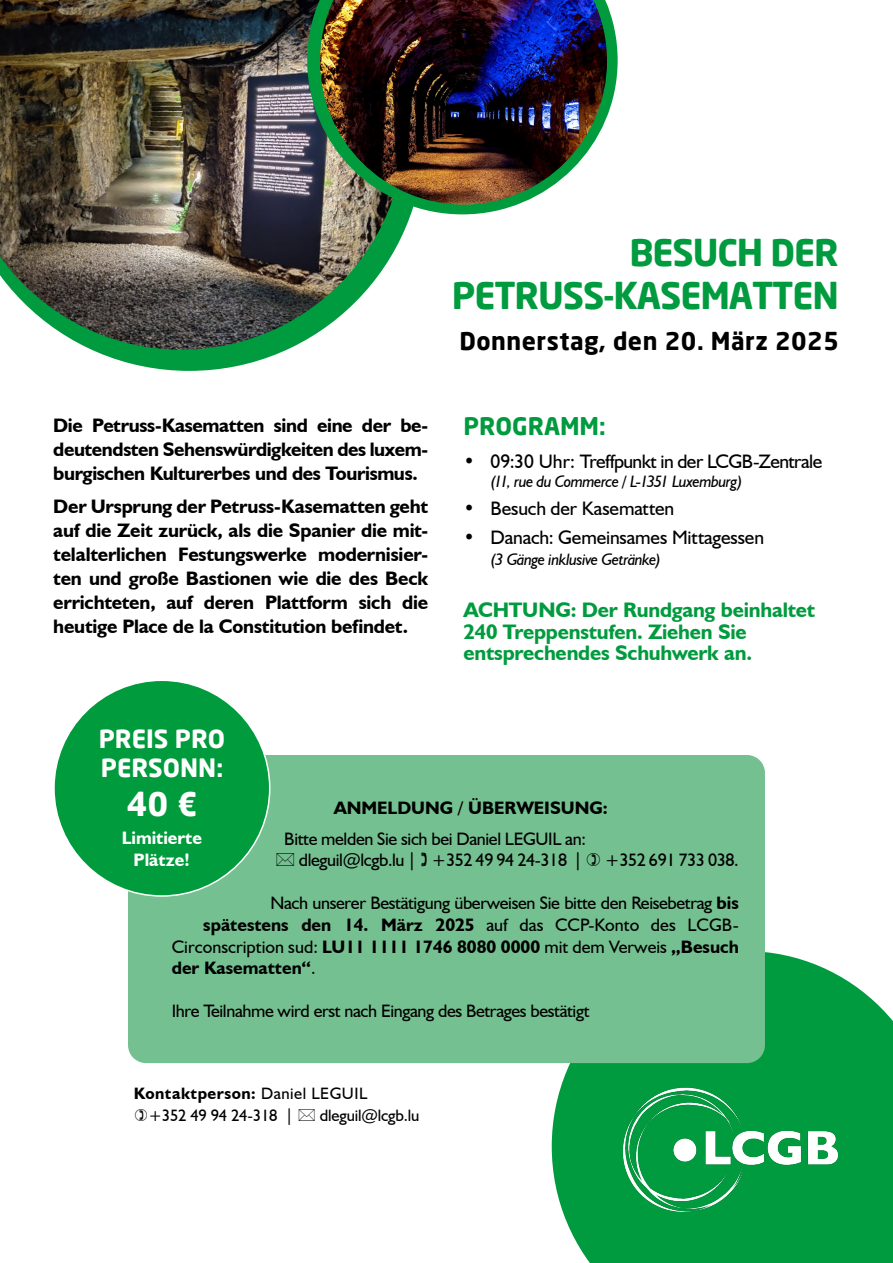
<style>
.page{position:relative;width:893px;height:1263px;background:#fff}
.page>*{position:absolute;margin:0;border:0;box-sizing:border-box;transform-origin:0 0}
.t1{font:700 36.3px/43.7px "Neo Sans";letter-spacing:-.03em;color:#009b3e;text-align:right}
.t2{font:700 32.4px "Neo Sans";color:#fff}
.t3{font:700 24.75px/29.7px "Neo Sans";color:#fff}
.t4{font:700 24.15px "Neo Sans";letter-spacing:.02em;color:#000}
.t5{font:700 24px "Neo Sans";color:#009b3e}
.t6{font:700 21px/21.6px "Humanist 521 BT";letter-spacing:-.01em;color:#009b3e}
.t7{font:700 19.5px/24px "Humanist 521 BT";letter-spacing:-.015em;color:#000;text-align:justify}
.t8{font:19.5px "Humanist 521 BT";letter-spacing:-.01em;color:#000}
.t9{font:19.5px "Humanist 521 BT";letter-spacing:-.03em;color:#000}
.t10{font:18px/21.6px "Humanist 521 BT";letter-spacing:-.02em;color:#000}
.t11{font:700 18px "Humanist 521 BT";color:#000}
.t12{font:18px "Humanist 521 BT";color:#000}
.t13{font:700 18px/21.6px "Humanist 521 BT";color:#fff;text-align:center}
.t14{font:italic 16.5px "Humanist 521 BT";letter-spacing:-.03em;color:#000}
.t15{font:16.5px/22.5px "Humanist 521 BT";letter-spacing:-.01em;color:#000}
.s1{font-weight:700}
.s2{font-weight:400}
</style>
<div class="page">
<svg style="left:552px;top:952px;width:341px;height:311px;background:#16a34f"></svg>
<div style="left:128px;top:755px;width:637px;height:308px;background:#75c091;border-radius:18px"></div>
<div style="left:54px;top:680px;width:216px;height:216px;background:#009b3c;border-radius:50%"></div>
<img style="left:621px;top:1086px;width:220px;height:126px">
<svg style="left:92px;top:214px;width:319px;height:157px"></svg>
<img style="left:0;top:0;width:405px;height:350px">
<img style="left:307px;top:0;width:311px;height:214px">
<img style="left:320px;top:0;width:287px;height:205px">
<p class="t7" style="left:53px;top:413px;width:377px">Die Petruss-Kasematten sind eine der be&shy;deutendsten Sehenswürdigkeiten des luxem&shy;burgischen Kulturerbes und des Tourismus.</p>
<p class="t7" style="left:53px;top:494px;width:377px">Der Ursprung der Petruss-Kasematten geht auf die Zeit zurück, als die Spanier die mit&shy;telalterlichen Festungswerke modernisier&shy;ten und große Bastionen wie die des Beck errichteten, auf deren Plattform sich die heutige Place de la Constitution befindet.</p>
<h1 class="t1" style="left:452px;top:229px;width:389px">BESUCH DER<br>PETRUSS-KASEMATTEN</h1>
<p class="t4" style="left:460px;top:325px;width:381px">Donnerstag, den 20. März 2025</p>
<p class="t5" style="left:463px;top:411px;width:144px">PROGRAMM:</p>
<p class="t9" style="left:463px;top:449px;width:360px">• 09:30 Uhr: Treffpunkt in der LCGB-Zentrale</p>
<p class="t14" style="left:490px;top:471px;width:254px">(11, rue du Commerce / L-1351 Luxemburg)</p>
<p class="t8" style="left:463px;top:497px;width:212px">• Besuch der Kasematten</p>
<p class="t8" style="left:463px;top:525px;width:302px">• Danach: Gemeinsames Mittagessen</p>
<p class="t14" style="left:490px;top:549px;width:172px">(3 Gänge inklusive Getränke)</p>
<p class="t6" style="left:463px;top:598px;width:353px">ACHTUNG: Der Rundgang beinhaltet<br>240 Treppenstufen. Ziehen Sie entsprechendes Schuhwerk an.</p>
<p class="t3" style="left:99px;top:723px;width:128px">PREIS PRO<br>PERSONN:</p>
<h2 class="t2" style="left:126px;top:783px;width:73px">40 €</h2>
<p class="t11" style="left:334px;top:797px;width:275px">ANMELDUNG / ÜBERWEISUNG:</p>
<p class="t10" style="left:299px;top:827px;width:442px;text-indent:-14px">Bitte melden Sie sich bei Daniel LEGUIL an:<br>dleguil@lcgb.lu | +352 49 94 24-318 | +352 691 733 038.</p>
<p class="t10" style="left:270px;top:892px;width:470px">Nach unserer Bestätigung überweisen Sie bitte den Reisebetrag <span class="s1">bis</span></p>
<p class="t11" style="left:203px;top:914px;width:537px">spätestens den 14. März 2025 <span class="s2">auf das CCP-Konto des LCGB-</span></p>
<p class="t12" style="left:172px;top:935px;width:569px">Circonscription sud: <span class="s1">LU11 1111 1746 8080 0000</span> mit dem Verweis <span class="s1">„Besuch</span></p>
<p class="t11" style="left:172px;top:957px;width:145px">der Kasematten“<span class="s2">.</span></p>
<p class="t10" style="left:172px;top:1000px;width:419px">Ihre Teilnahme wird erst nach Eingang des Betrages bestätigt</p>
<p class="t13" style="left:122px;top:827px;width:82px">Limitierte<br>Plätze!</p>
<p class="t15" style="left:148px;top:1081px;width:221px;text-indent:-15px"><span class="s1">Kontaktperson:</span> Daniel LEGUIL +352 49 94 24-318 |</p>
<p class="t15" style="left:320px;top:1104px;width:101px">dleguil@lcgb.lu</p>
</div>
